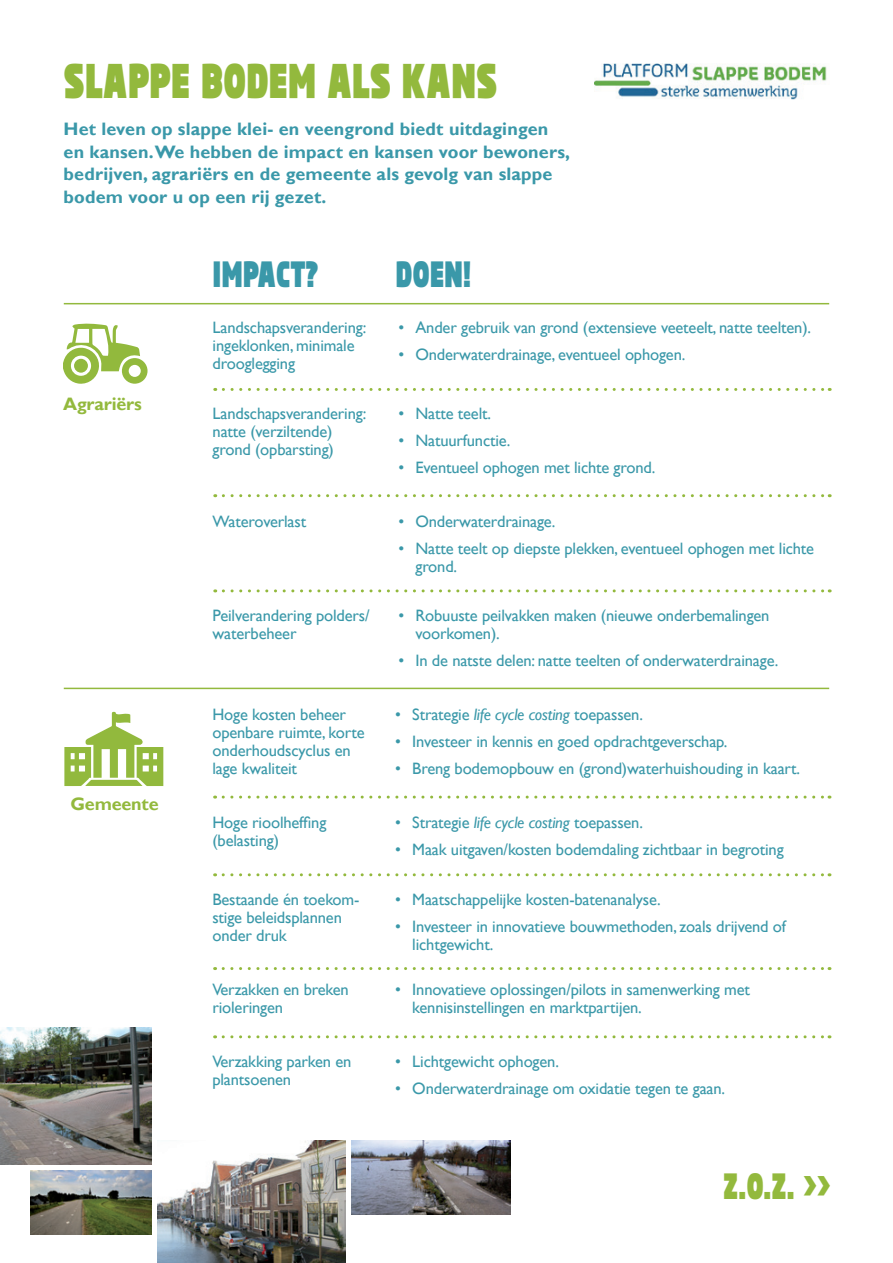
<style>
.page{position:relative;width:893px;height:1263px;background:#fff}
.page>*{position:absolute;margin:0;border:0;box-sizing:border-box;transform-origin:0 0}
.Kop1{font:48px "Fat Boy Ultra";letter-spacing:-.01em;color:#93b93d;scale:.7 1}
.Kop2{font:36px "Fat Boy Ultra";letter-spacing:-.01em;color:#3a98a9;scale:.7 1}
.Kop2-2{font:36px "Fat Boy Ultra";color:#93b93d;scale:.7 1}
.Intro{font:700 18px/22.5px "Gill Sans";letter-spacing:.01em;color:#3a98a9}
.Kop3{font:700 18px "Gill Sans";letter-spacing:-.01em;color:#93b93d}
.Basistekst{font:16.5px/18px "Gill Sans";letter-spacing:-.01em;color:#3a98a9}
.s1{font-style:italic}
</style>
<div class="page">
<svg style="left:64px;top:712px;width:99px;height:74px"></svg>
<hr style="left:64px;top:303px;width:765px;height:1px;background:#93b93d">
<svg style="left:63px;top:323px;width:85px;height:61px"></svg>
<div style="left:74px;top:359px;width:14px;height:14px;background:#92b93d;border-radius:50%"></div>
<svg style="left:223px;top:388px;width:607px;height:3px"></svg>
<svg style="left:223px;top:494px;width:607px;height:3px"></svg>
<svg style="left:223px;top:589px;width:607px;height:3px"></svg>
<hr style="left:64px;top:688px;width:765px;height:1px;background:#93b93d">
<img style="left:595px;top:63px;width:232px;height:37px">
<img style="left:30px;top:1170px;width:122px;height:64px">
<img style="left:351px;top:1140px;width:159px;height:74px">
<img style="left:0;top:1027px;width:152px;height:138px">
<img style="left:157px;top:1140px;width:189px;height:123px">
<svg style="left:223px;top:795px;width:607px;height:3px"></svg>
<svg style="left:223px;top:873px;width:607px;height:3px"></svg>
<svg style="left:223px;top:967px;width:607px;height:3px"></svg>
<svg style="left:223px;top:1035px;width:607px;height:3px"></svg>
<p class="Kop1" style="left:64px;top:59px;width:621px">SLAPPE BODEM ALS KANS</p>
<p class="Intro" style="left:64px;top:118px;width:508px">Het leven op slappe klei- en veengrond biedt uitdagingen en kansen. We hebben de impact en kansen voor bewoners, bedrijven, agrariërs en de gemeente als gevolg van slappe bodem voor u op een rij gezet.</p>
<p class="Kop2" style="left:213px;top:258px;width:153px">IMPACT?</p>
<p class="Kop2" style="left:395px;top:258px;width:110px">DOEN!</p>
<p class="Kop3" style="left:63px;top:393px;width:80px">Agrariërs</p>
<p class="Kop3" style="left:70px;top:793px;width:90px">Gemeente</p>
<p class="Basistekst" style="left:213px;top:319px;width:155px">Landschapsverandering: ingeklonken, minimale drooglegging</p>
<p class="Basistekst" style="left:398px;top:319px;width:414px">• Ander gebruik van grond (extensieve veeteelt, natte teelten).</p>
<p class="Basistekst" style="left:398px;top:346px;width:288px">• Onderwaterdrainage, eventueel ophogen.</p>
<p class="Basistekst" style="left:213px;top:404px;width:155px">Landschapsverandering: natte (verziltende) grond (opbarsting)</p>
<p class="Basistekst" style="left:398px;top:404px;width:94px">• Natte teelt.</p>
<p class="Basistekst" style="left:398px;top:431px;width:114px">• Natuurfunctie.</p>
<p class="Basistekst" style="left:398px;top:458px;width:258px">• Eventueel ophogen met lichte grond.</p>
<p class="Basistekst" style="left:213px;top:512px;width:95px">Wateroverlast</p>
<p class="Basistekst" style="left:398px;top:512px;width:159px">• Onderwaterdrainage.</p>
<p class="Basistekst" style="left:415px;top:539px;width:400px;text-indent:-17px">• Natte teelt op diepste plekken, eventueel ophogen met lichte grond.</p>
<p class="Basistekst" style="left:213px;top:607px;width:159px">Peilverandering polders/ waterbeheer</p>
<p class="Basistekst" style="left:415px;top:607px;width:356px;text-indent:-17px">• Robuuste peilvakken maken (nieuwe onderbemalingen voorkomen).</p>
<p class="Basistekst" style="left:398px;top:652px;width:381px">• In de natste delen: natte teelten of onderwaterdrainage.</p>
<p class="Basistekst" style="left:212px;top:706px;width:154px">Hoge kosten beheer openbare ruimte, korte onderhoudscyclus en lage kwaliteit</p>
<p class="Basistekst" style="left:395px;top:706px;width:249px">• Strategie <span class="s1">life cycle costing</span> toepassen.</p>
<p class="Basistekst" style="left:395px;top:733px;width:334px">• Investeer in kennis en goed opdrachtgeverschap.</p>
<p class="Basistekst" style="left:395px;top:760px;width:406px">• Breng bodemopbouw en (grond)waterhuishouding in kaart.</p>
<p class="Basistekst" style="left:212px;top:814px;width:115px">Hoge rioolheffing (belasting)</p>
<p class="Basistekst" style="left:395px;top:814px;width:249px">• Strategie <span class="s1">life cycle costing</span> toepassen.</p>
<p class="Basistekst" style="left:395px;top:841px;width:390px">• Maak uitgaven/kosten bodemdaling zichtbaar in begroting</p>
<p class="Basistekst" style="left:212px;top:890px;width:148px">Bestaande én toekom&shy;stige beleidsplannen onder druk</p>
<p class="Basistekst" style="left:395px;top:890px;width:267px">• Maatschappelijke kosten-batenanalyse.</p>
<p class="Basistekst" style="left:412px;top:917px;width:375px;text-indent:-17px">• Investeer in innovatieve bouwmethoden, zoals drijvend of lichtgewicht.</p>
<p class="Basistekst" style="left:212px;top:980px;width:138px">Verzakken en breken rioleringen</p>
<p class="Basistekst" style="left:412px;top:980px;width:339px;text-indent:-17px">• Innovatieve oplossingen/pilots in samenwerking met kennisinstellingen en marktpartijen.</p>
<p class="Basistekst" style="left:212px;top:1052px;width:140px">Verzakking parken en plantsoenen</p>
<p class="Basistekst" style="left:395px;top:1052px;width:165px">• Lichtgewicht ophogen.</p>
<p class="Basistekst" style="left:395px;top:1079px;width:331px">• Onderwaterdrainage om oxidatie tegen te gaan.</p>
<p class="Kop2-2" style="left:723px;top:1169px;width:154px">Z.O.Z. &gt;&gt;</p>
</div>
